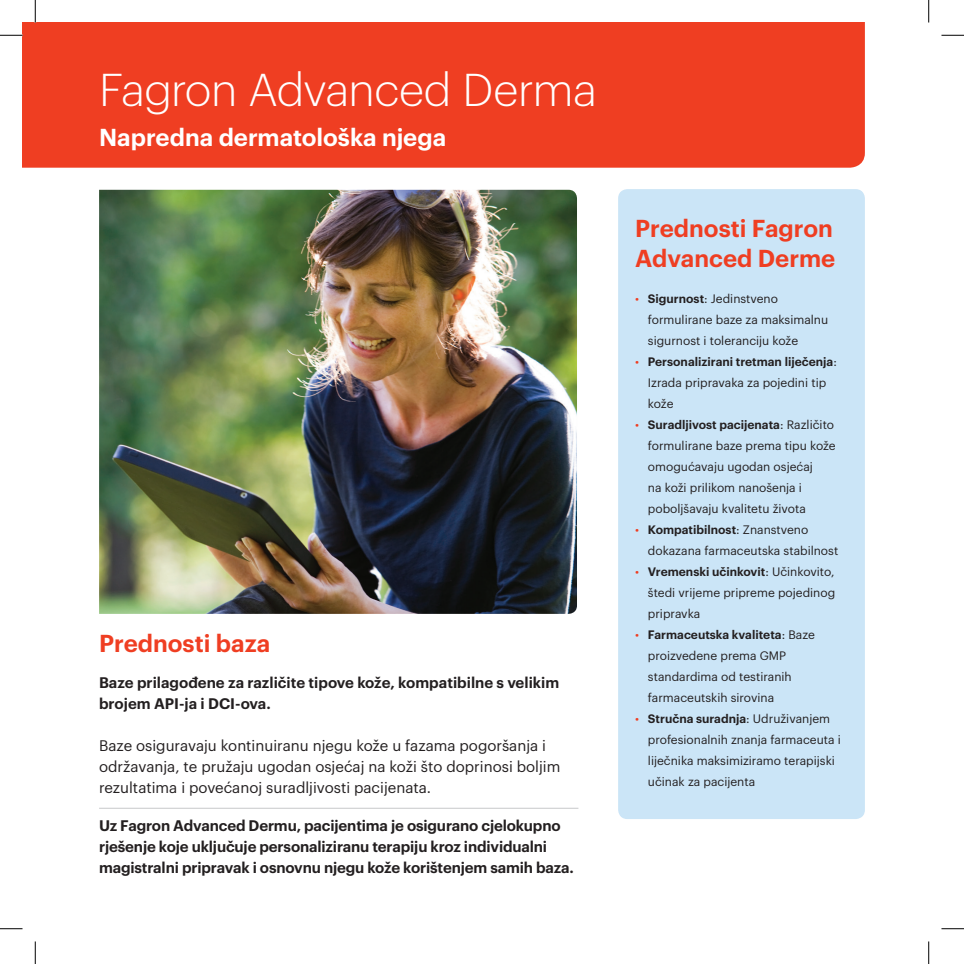
<style>
.page{position:relative;width:964px;height:964px;background:#fff}
.page>*{position:absolute;margin:0;border:0;box-sizing:border-box;transform-origin:0 0}
.t1{font:300 45px "Graphik";letter-spacing:-.015em;color:#fff}
.t2{font:600 24px/30px "Graphik";color:#ef3e22}
.t3{font:600 24px "Graphik";color:#fff}
.t4{font:600 15px/21px "Graphik";letter-spacing:-.01em;color:#231f20}
.t5{font:15px/21px "Graphik";color:#231f20}
.t6{font:12px/21px "Graphik";color:#231f20}
.s1{color:#ef3e22}
.s2{font-weight:600}
</style>
<div class="page">
<div style="left:619px;top:190px;width:245px;height:628px;background:#cbe5f7;border-radius:9px"></div>
<div style="left:618px;top:189px;width:246px;height:630px;border:2px solid #cbe5f7;border-radius:9px"></div>
<img style="left:99px;top:190px;width:478px;height:424px">
<hr style="left:99px;top:807px;width:479px;height:1px;background:#c7c8ca">
<div style="left:22px;top:22px;width:842px;height:146px;background:#ef3e22"></div>
<svg style="left:0;top:35px;width:22px;height:1px"></svg>
<svg style="left:941px;top:35px;width:22px;height:1px"></svg>
<svg style="left:0;top:928px;width:22px;height:1px"></svg>
<svg style="left:941px;top:928px;width:22px;height:1px"></svg>
<svg style="left:35px;top:0;width:1px;height:22px"></svg>
<svg style="left:35px;top:941px;width:1px;height:22px"></svg>
<svg style="left:928px;top:0;width:1px;height:22px"></svg>
<svg style="left:928px;top:941px;width:1px;height:22px"></svg>
<h1 class="t1" style="left:99px;top:56px;width:499px">Fagron Advanced Derma</h1>
<h2 class="t3" style="left:99px;top:119px;width:348px">Napredna dermatološka njega</h2>
<h2 class="t2" style="left:99px;top:625px;width:173px">Prednosti baza</h2>
<p class="t4" style="left:99px;top:670px;width:461px">Baze prilagođene za različite tipove kože, kompatibilne s velikim brojem API-ja i DCI-ova.</p>
<p class="t5" style="left:99px;top:733px;width:463px">Baze osiguravaju kontinuiranu njegu kože u fazama pogoršanja i održavanja, te pružaju ugodan osjećaj na koži što doprinosi boljim rezultatima i povećanoj suradljivosti pacijenata.</p>
<p class="t4" style="left:99px;top:814px;width:476px">Uz Fagron Advanced Dermu, pacijentima je osigurano cjelokupno rješenje koje uključuje personaliziranu terapiju kroz individualni magistralni pripravak i osnovnu njegu kože korištenjem samih baza.</p>
<h2 class="t2" style="left:635px;top:211px;width:202px">Prednosti Fagron<br>Advanced Derme</h2>
<p class="t6" style="left:648px;top:287px;width:182px;text-indent:-13px"><span class="s1">•</span> <span class="s2">Sigurnost</span>: Jedinstveno formulirane baze za maksimalnu sigurnost i toleranciju kože</p>
<p class="t6" style="left:648px;top:350px;width:190px;text-indent:-13px"><span class="s1">•</span> <span class="s2">Personalizirani tretman liječenja</span>:<br>Izrada pripravaka za pojedini tip kože</p>
<p class="t6" style="left:648px;top:413px;width:189px;text-indent:-13px"><span class="s1">•</span> <span class="s2">Suradljivost pacijenata</span>: Različito formulirane baze prema tipu kože omogućavaju ugodan osjećaj<br>na koži prilikom nanošenja i poboljšavaju kvalitetu života</p>
<p class="t6" style="left:648px;top:518px;width:192px;text-indent:-13px"><span class="s1">•</span> <span class="s2">Kompatibilnost</span>: Znanstveno dokazana farmaceutska stabilnost</p>
<p class="t6" style="left:648px;top:560px;width:189px;text-align:justify;text-indent:-13px"><span class="s1">•</span> <span class="s2">Vremenski učinkovit</span>: Učinkovito, štedi vrijeme pripreme pojedinog pripravka</p>
<p class="t6" style="left:648px;top:623px;width:168px;text-indent:-13px"><span class="s1">•</span> <span class="s2">Farmaceutska kvaliteta</span>: Baze proizvedene prema GMP standardima od testiranih farmaceutskih sirovina</p>
<p class="t6" style="left:648px;top:707px;width:194px;text-indent:-13px"><span class="s1">•</span> <span class="s2">Stručna suradnja</span>: Udruživanjem profesionalnih znanja farmaceuta i liječnika maksimiziramo terapijski učinak za pacijenta</p>
</div>
